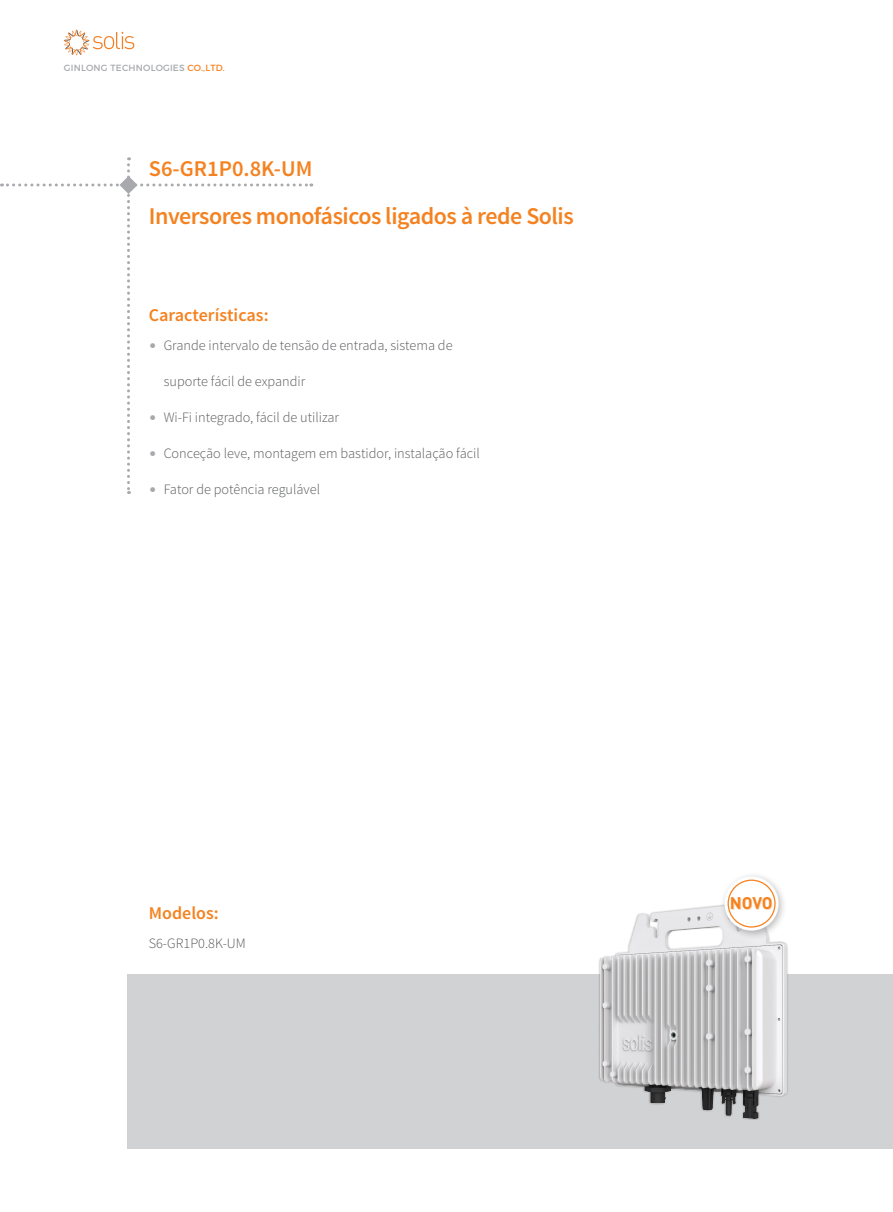
<style>
.page{position:relative;width:893px;height:1212px;background:#fff}
.page>*{position:absolute;margin:0;border:0;box-sizing:border-box;transform-origin:0 0}
.t1{font:600 24px "Source Sans Pro";letter-spacing:-.02em;color:#f58220}
.t2{font:600 22.5px "Source Sans Pro";color:#f58220}
.t3{font:600 18px "Source Sans Pro";color:#f58220}
.t4{font:700 16.8px "DIN Pro";color:#f58220}
.t5{font:300 14.25px "Source Sans Pro";color:#57585a}
.t6{font:9px "Montserrat";letter-spacing:.025em;color:#a8a9ad}
.s1{color:#f58220}
.s2{color:#a8a9ad}
</style>
<div class="page">
<div style="left:128px;top:974px;width:765px;height:174px;background:#d1d2d4"></div>
<svg style="left:64px;top:30px;width:70px;height:25px"></svg>
<div style="left:598px;top:901px;width:190px;height:219px;background:#231f20;opacity:.35"></div>
<img style="left:600px;top:903px;width:187px;height:215px">
<div style="left:719px;top:872px;width:68px;height:67px;background:#231f20;opacity:.3"></div>
<svg style="left:725px;top:876px;width:54px;height:54px"></svg>
<div style="left:728px;top:880px;width:47px;height:47px;background:#fff;border-radius:50%"></div>
<div style="left:728px;top:879px;width:48px;height:48px;border:1px solid #f58220;border-radius:50%"></div>
<svg style="left:1px;top:157px;width:311px;height:337px"></svg>
<p class="t6" style="left:64px;top:63px;width:163px">GINLONG TECHNOLOGIES <span class="s1">CO.,LTD.</span></p>
<h2 class="t2" style="left:149px;top:154px;width:165px">S6-GR1P0.8K-UM</h2>
<h1 class="t1" style="left:149px;top:201px;width:426px">Inversores monofásicos ligados à rede Solis</h1>
<p class="t3" style="left:149px;top:304px;width:121px">Características:</p>
<p class="t5" style="left:149px;top:337px;width:305px"><span class="s2">•</span> Grande intervalo de tensão de entrada, sistema de</p>
<p class="t5" style="left:164px;top:373px;width:143px">suporte fácil de expandir</p>
<p class="t5" style="left:149px;top:409px;width:192px"><span class="s2">•</span> Wi-Fi integrado, fácil de utilizar</p>
<p class="t5" style="left:149px;top:445px;width:332px"><span class="s2">•</span> Conceção leve, montagem em bastidor, instalação fácil</p>
<p class="t5" style="left:149px;top:481px;width:173px"><span class="s2">•</span> Fator de potência regulável</p>
<p class="t3" style="left:149px;top:902px;width:71px">Modelos:</p>
<p class="t5" style="left:149px;top:935px;width:99px">S6-GR1P0.8K-UM</p>
<p class="t4" style="left:730px;top:892px;width:44px">NOVO</p>
</div>
